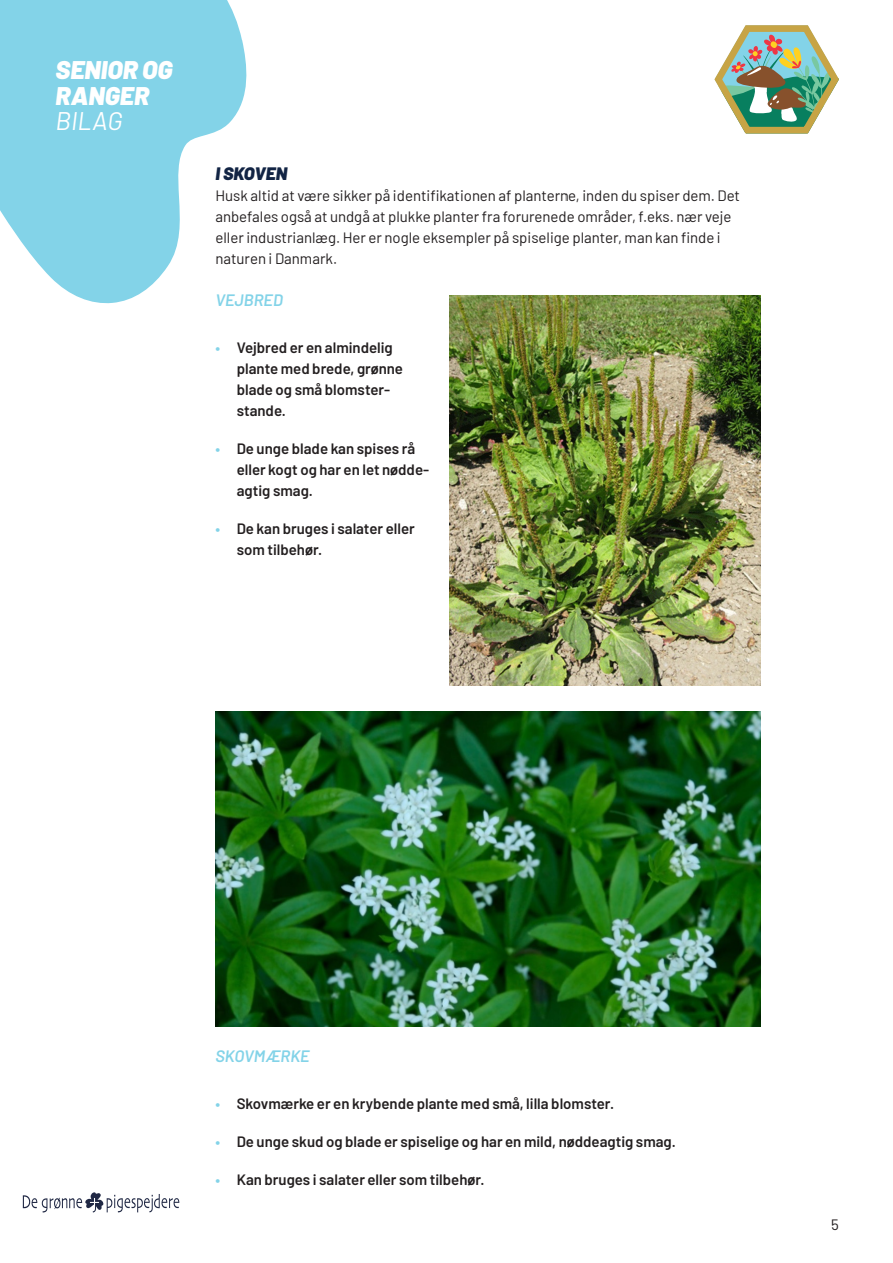
<style>
.page{position:relative;width:893px;height:1263px;background:#fff}
.page>*{position:absolute;margin:0;border:0;box-sizing:border-box;transform-origin:0 0}
.t1{font:italic 900 25.5px/25.5px "Barlow";color:#fff}
.t2{font:italic 25.5px "Barlow";color:#fff}
.Mellemrubrik{font:italic 900 18px "Barlow";color:#122444}
.Manchet{font:italic 600 16.5px "Barlow";color:#83d3e8}
.t3{font:600 15px/21px "Barlow";color:#231f20}
.Brødtekst{font:15px/21px "Barlow";color:#231f20}
.s1{color:#83d3e8}
</style>
<div class="page">
<img style="left:449px;top:296px;width:311px;height:390px">
<img style="left:215px;top:711px;width:545px;height:315px">
<svg style="left:0;top:0;width:247px;height:304px;fill:#83d3e8"></svg>
<svg style="left:23px;top:1192px;width:156px;height:20px"></svg>
<svg style="left:714px;top:25px;width:125px;height:109px"></svg>
<h1 class="t1" style="left:56px;top:56px;width:119px">SENIOR OG<br>RANGER</h1>
<h1 class="t2" style="left:56px;top:103px;width:68px">BILAG</h1>
<p class="Mellemrubrik" style="left:215px;top:160px;width:73px">I SKOVEN</p>
<p class="Brødtekst" style="left:215px;top:184px;width:526px">Husk altid at være sikker på identifikationen af planterne, inden du spiser dem. Det anbefales også at undgå at plukke planter fra forurenede områder, f.eks. nær veje eller industrianlæg. Her er nogle eksempler på spiselige planter, man kan finde i naturen i Danmark.</p>
<p class="Manchet" style="left:215px;top:288px;width:69px">VEJBRED</p>
<p class="t3" style="left:237px;top:335px;width:168px;text-indent:-21px"><span class="s1">•</span> Vejbred er en almindelig plante med brede, grønne blade og små blomster&shy;stande.</p>
<p class="t3" style="left:237px;top:436px;width:194px;text-indent:-21px"><span class="s1">•</span> De unge blade kan spises rå eller kogt og har en let nødde&shy;agtig smag.</p>
<p class="t3" style="left:237px;top:516px;width:180px;text-indent:-21px"><span class="s1">•</span> De kan bruges i salater eller som tilbehør.</p>
<p class="Manchet" style="left:215px;top:1044px;width:96px">SKOVMÆRKE</p>
<p class="t3" style="left:215px;top:1091px;width:400px"><span class="s1">•</span> Skovmærke er en krybende plante med små, lilla blomster.</p>
<p class="t3" style="left:215px;top:1129px;width:462px"><span class="s1">•</span> De unge skud og blade er spiselige og har en mild, nøddeagtig smag.</p>
<p class="t3" style="left:215px;top:1167px;width:271px"><span class="s1">•</span> Kan bruges i salater eller som tilbehør.</p>
<p class="Brødtekst" style="left:831px;top:1213px;width:9px">5</p>
</div>
